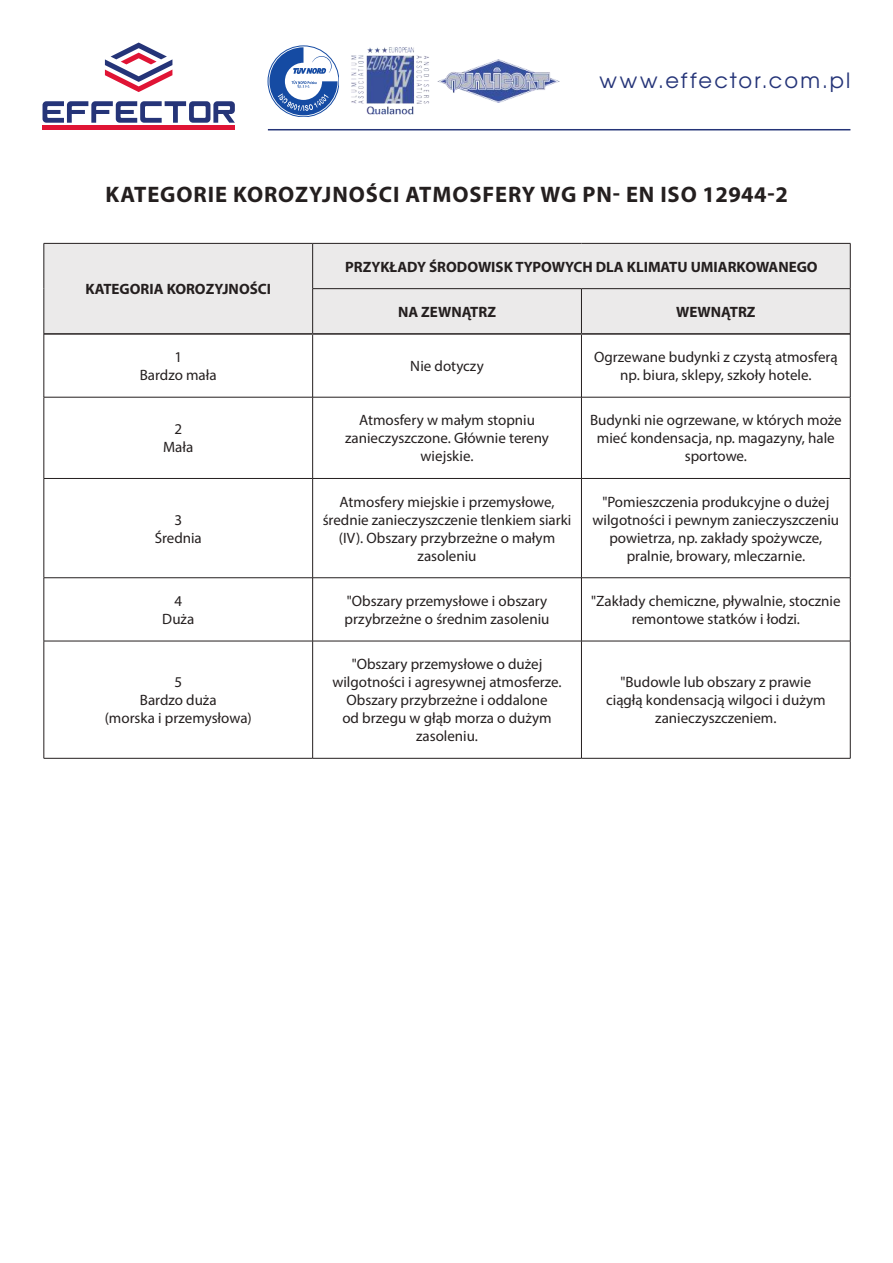
<style>
.page{position:relative;width:893px;height:1263px;background:#fff}
.page>*{position:absolute;margin:0;border:0;box-sizing:border-box;transform-origin:0 0}
.t1{font:700 22.5px "Myriad Pro";letter-spacing:.04em;color:#241f1f}
.t2{font:21px "Te X Gyre Adventor";letter-spacing:.105em;color:#253478}
.t3{font:15px/18px "Myriad Pro";color:#241f1f;text-align:center}
.t4{font:700 15px "Myriad Pro";color:#241f1f}
</style>
<div class="page">
<div style="left:45px;top:244px;width:805px;height:89px;background:#ebeaea"></div>
<hr style="left:44px;top:243px;width:269px;height:1px;background:#241f1f">
<hr style="left:44px;top:244px;width:1px;height:45px;background:#241f1f">
<hr style="left:44px;top:289px;width:1px;height:45px;background:#241f1f">
<hr style="left:313px;top:243px;width:268px;height:1px;background:#241f1f">
<hr style="left:312px;top:244px;width:1px;height:44px;background:#241f1f">
<hr style="left:581px;top:243px;width:269px;height:1px;background:#241f1f">
<hr style="left:850px;top:244px;width:1px;height:44px;background:#241f1f">
<hr style="left:312px;top:288px;width:269px;height:1px;background:#241f1f">
<hr style="left:312px;top:289px;width:1px;height:44px;background:#241f1f">
<hr style="left:581px;top:288px;width:269px;height:1px;background:#241f1f">
<hr style="left:581px;top:289px;width:1px;height:44px;background:#241f1f">
<hr style="left:850px;top:289px;width:1px;height:45px;background:#241f1f">
<hr style="left:44px;top:334px;width:1px;height:63px;background:#241f1f">
<hr style="left:312px;top:335px;width:1px;height:62px;background:#241f1f">
<hr style="left:581px;top:335px;width:1px;height:62px;background:#241f1f">
<hr style="left:850px;top:334px;width:1px;height:63px;background:#241f1f">
<hr style="left:44px;top:397px;width:269px;height:1px;background:#241f1f">
<hr style="left:44px;top:397px;width:1px;height:81px;background:#241f1f">
<hr style="left:313px;top:397px;width:268px;height:1px;background:#241f1f">
<hr style="left:312px;top:397px;width:1px;height:81px;background:#241f1f">
<hr style="left:581px;top:397px;width:269px;height:1px;background:#241f1f">
<hr style="left:581px;top:397px;width:1px;height:81px;background:#241f1f">
<hr style="left:850px;top:397px;width:1px;height:81px;background:#241f1f">
<hr style="left:44px;top:478px;width:269px;height:1px;background:#241f1f">
<hr style="left:44px;top:479px;width:1px;height:98px;background:#241f1f">
<hr style="left:313px;top:478px;width:268px;height:1px;background:#241f1f">
<hr style="left:312px;top:479px;width:1px;height:98px;background:#241f1f">
<hr style="left:581px;top:478px;width:269px;height:1px;background:#241f1f">
<hr style="left:581px;top:479px;width:1px;height:98px;background:#241f1f">
<hr style="left:850px;top:479px;width:1px;height:98px;background:#241f1f">
<hr style="left:44px;top:577px;width:269px;height:1px;background:#241f1f">
<hr style="left:44px;top:578px;width:1px;height:63px;background:#241f1f">
<hr style="left:313px;top:577px;width:268px;height:1px;background:#241f1f">
<hr style="left:312px;top:578px;width:1px;height:63px;background:#241f1f">
<hr style="left:581px;top:577px;width:269px;height:1px;background:#241f1f">
<hr style="left:581px;top:578px;width:1px;height:63px;background:#241f1f">
<hr style="left:850px;top:578px;width:1px;height:63px;background:#241f1f">
<hr style="left:44px;top:641px;width:269px;height:1px;background:#241f1f">
<hr style="left:44px;top:641px;width:1px;height:117px;background:#241f1f">
<hr style="left:313px;top:641px;width:268px;height:1px;background:#241f1f">
<hr style="left:312px;top:641px;width:1px;height:117px;background:#241f1f">
<hr style="left:581px;top:641px;width:269px;height:1px;background:#241f1f">
<hr style="left:581px;top:641px;width:1px;height:117px;background:#241f1f">
<hr style="left:850px;top:641px;width:1px;height:117px;background:#241f1f">
<hr style="left:44px;top:758px;width:269px;height:1px;background:#241f1f">
<hr style="left:313px;top:758px;width:268px;height:1px;background:#241f1f">
<hr style="left:581px;top:758px;width:269px;height:1px;background:#241f1f">
<hr style="left:44px;top:333px;width:269px;height:2px;background:#241f1f">
<hr style="left:313px;top:333px;width:268px;height:2px;background:#241f1f">
<hr style="left:581px;top:333px;width:269px;height:2px;background:#241f1f">
<svg style="left:105px;top:43px;width:67px;height:49px"></svg>
<div style="left:43px;top:125px;width:192px;height:5px;background:#e01435"></div>
<svg style="left:43px;top:101px;width:192px;height:22px"></svg>
<hr style="left:268px;top:129px;width:582px;height:1px;background:#253478">
<svg style="left:269px;top:47px;width:69px;height:68px"></svg>
<img style="left:351px;top:47px;width:79px;height:68px">
<img style="left:437px;top:60px;width:122px;height:43px">
<h2 class="t2" style="left:600px;top:64px;width:252px">www.effector.com.pl</h2>
<h1 class="t1" style="left:105px;top:180px;width:684px">KATEGORIE KOROZYJNOŚCI ATMOSFERY wg PN- EN ISO 12944-2</h1>
<p class="t4" style="left:85px;top:279px;width:187px">KATEGORIA KOROZYJNOŚCI</p>
<p class="t4" style="left:345px;top:257px;width:474px">PRZYKŁADY ŚRODOWISK TYPOWYCH DLA KLIMATU UMIARKOWANEGO</p>
<p class="t4" style="left:398px;top:302px;width:100px">NA ZEWNĄTRZ</p>
<p class="t4" style="left:676px;top:302px;width:81px">WEWNĄTRZ</p>
<p class="t3" style="left:140px;top:348px;width:78px">1<br>Bardzo mała</p>
<p class="t3" style="left:410px;top:357px;width:75px">Nie dotyczy</p>
<p class="t3" style="left:594px;top:348px;width:245px">Ogrzewane budynki z czystą atmosferą np. biura, sklepy, szkoły hotele.</p>
<p class="t3" style="left:163px;top:420px;width:32px">2<br>Mała</p>
<p class="t3" style="left:345px;top:411px;width:205px">Atmosfery w małym stopniu zanieczyszczone. Głównie tereny wiejskie.</p>
<p class="t3" style="left:590px;top:411px;width:253px">Budynki nie ogrzewane, w których może mieć kondensacja, np. magazyny, hale sportowe.</p>
<p class="t3" style="left:155px;top:510px;width:49px">3<br>Średnia</p>
<p class="t3" style="left:323px;top:492px;width:250px">Atmosfery miejskie i przemysłowe, średnie zanieczyszczenie tlenkiem siarki (IV). Obszary przybrzeżne o małym zasoleniu</p>
<p class="t3" style="left:593px;top:492px;width:248px">"Pomieszczenia produkcyjne o dużej wilgotności i pewnym zanieczyszczeniu powietrza, np. zakłady spożywcze, pralnie, browary, mleczarnie.</p>
<p class="t3" style="left:162px;top:592px;width:33px">4<br>Duża</p>
<p class="t3" style="left:345px;top:592px;width:206px;text-align:left">"Obszary przemysłowe i obszary przybrzeżne o średnim zasoleniu</p>
<p class="t3" style="left:591px;top:592px;width:251px">"Zakłady chemiczne, pływalnie, stocznie remontowe statków i łodzi.</p>
<p class="t3" style="left:105px;top:673px;width:149px">5<br>Bardzo duża<br>(morska i przemysłowa)</p>
<p class="t3" style="left:332px;top:655px;width:231px">"Obszary przemysłowe o dużej wilgotności i agresywnej atmosferze.<br>Obszary przybrzeżne i oddalone<br>od brzegu w głąb morza o dużym zasoleniu.</p>
<p class="t3" style="left:606px;top:673px;width:221px">"Budowle lub obszary z prawie ciągłą kondensacją wilgoci i dużym zanieczyszczeniem.</p>
</div>
